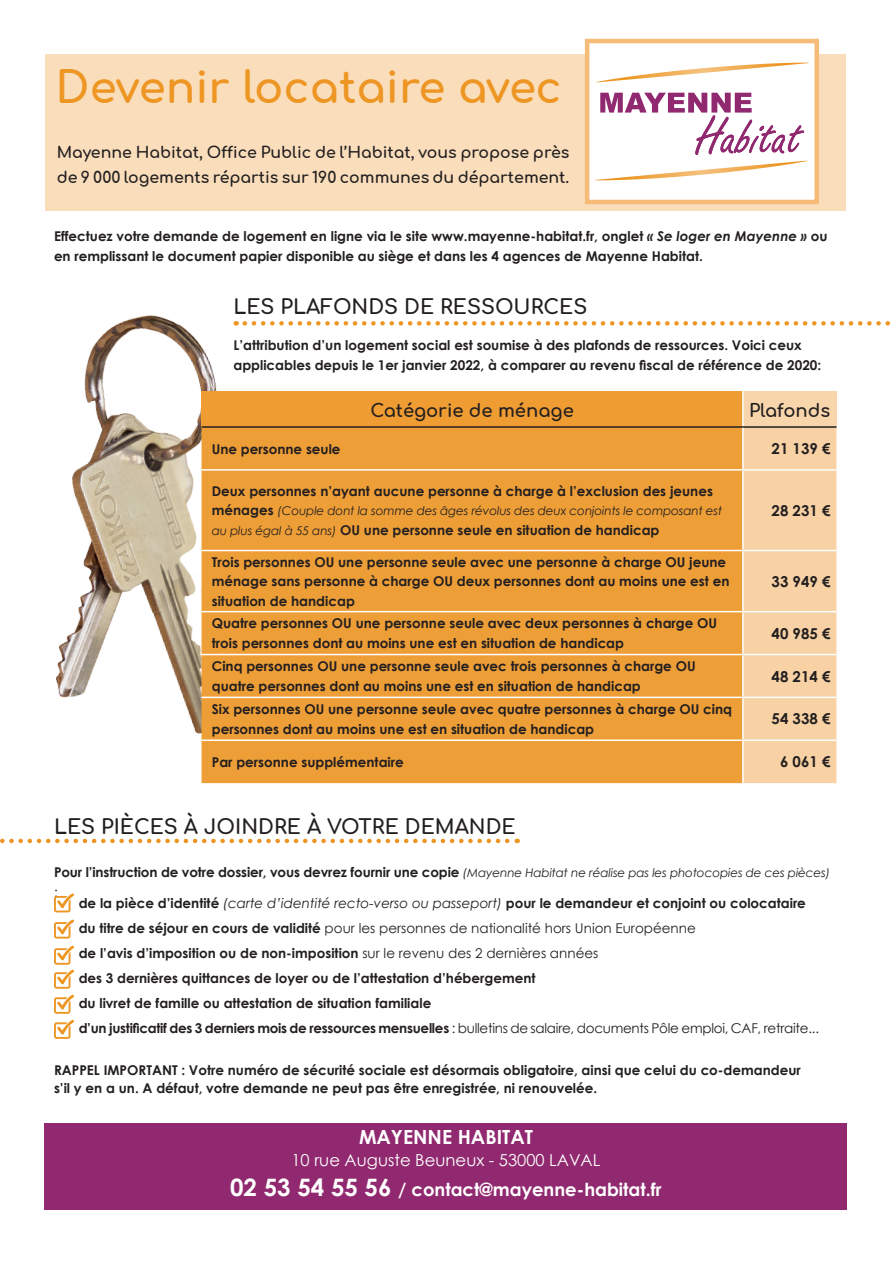
<style>
.page{position:relative;width:893px;height:1263px;background:#fff}
.page>*{position:absolute;margin:0;border:0;box-sizing:border-box;transform-origin:0 0}
.t1{font:700 43.5px "Comfortaa";color:#ed9624}
.t2{font:700 20.25px "Comfortaa";color:#231f20}
.t3{font:700 19.5px "Century Gothic";color:#fff}
.t4{font:700 18px "Century Gothic";color:#fff}
.t5{font:700 18px "Comfortaa";color:#231f20}
.t6{font:16.5px "Century Gothic";color:#fff}
.t7{font:700 15.75px/25.5px "Comfortaa";color:#231f20}
.t8{font:700 15px "Century Gothic";color:#231f20}
.t9{font:700 13.5px/19.5px "Century Gothic";color:#231f20}
.t10{font:italic 12px "Century Gothic";letter-spacing:-.01em;color:#231f20}
.s1{font-style:italic}
.s2{font-weight:700;font-style:normal;font-size:13.5px}
.s3{font-weight:400;font-style:italic;font-size:12px}
.s4{font-weight:400}
.s5{font-weight:400;font-style:italic}
.s6{font-size:24px}
</style>
<div class="page">
<div style="left:46px;top:54px;width:800px;height:156px;background:#fadebc"></div>
<div style="left:45px;top:1123px;width:802px;height:87px;background:#90296f"></div>
<img style="left:56px;top:315px;width:189px;height:462px">
<div style="left:202px;top:391px;width:541px;height:36px;background:#ef9c32"></div>
<div style="left:743px;top:391px;width:93px;height:36px;background:#f8d5ab"></div>
<div style="left:202px;top:428px;width:540px;height:355px;background:#ee9e37"></div>
<div style="left:744px;top:428px;width:92px;height:355px;background:#f8d2a4"></div>
<hr style="left:742px;top:391px;width:2px;height:35px;background:#fff">
<hr style="left:202px;top:426px;width:541px;height:2px;background:#231f20">
<hr style="left:743px;top:426px;width:93px;height:2px;background:#231f20">
<hr style="left:202px;top:469px;width:541px;height:2px;background:#fff">
<hr style="left:202px;top:550px;width:541px;height:1px;background:#fff">
<hr style="left:202px;top:611px;width:541px;height:1px;background:#fff">
<hr style="left:202px;top:654px;width:541px;height:1px;background:#fff">
<hr style="left:202px;top:697px;width:541px;height:1px;background:#fff">
<hr style="left:202px;top:739px;width:541px;height:2px;background:#fff">
<hr style="left:743px;top:469px;width:93px;height:2px;background:#fff">
<hr style="left:743px;top:550px;width:93px;height:1px;background:#fff">
<hr style="left:743px;top:611px;width:93px;height:1px;background:#fff">
<hr style="left:743px;top:654px;width:93px;height:1px;background:#fff">
<hr style="left:743px;top:697px;width:93px;height:1px;background:#fff">
<hr style="left:743px;top:739px;width:93px;height:2px;background:#fff">
<div style="left:585px;top:39px;width:234px;height:165px;background:#fff;border:4px solid #f5bb77"></div>
<svg style="left:600px;top:93px;width:204px;height:62px"></svg>
<svg style="left:595px;top:161px;width:212px;height:19px"></svg>
<svg style="left:597px;top:63px;width:212px;height:19px"></svg>
<svg style="left:54px;top:893px;width:20px;height:19px"></svg>
<svg style="left:54px;top:919px;width:20px;height:19px"></svg>
<svg style="left:0;top:839px;width:518px;height:4px"></svg>
<svg style="left:245px;top:321px;width:645px;height:5px"></svg>
<svg style="left:54px;top:946px;width:20px;height:43px"></svg>
<svg style="left:54px;top:995px;width:20px;height:19px"></svg>
<svg style="left:54px;top:1020px;width:20px;height:19px"></svg>
<h1 class="t1" style="left:56px;top:47px;width:507px">Devenir locataire avec</h1>
<p class="t7" style="left:57px;top:137px;width:514px">Mayenne Habitat, Office Public de l’Habitat, vous propose près de 9 000 logements répartis sur 190 communes du département.</p>
<p class="t9" style="left:54px;top:226px;width:775px">Effectuez votre demande de logement en ligne via le site www.mayenne-habitat.fr, onglet <span class="s1">« Se loger en Mayenne »</span> ou en remplissant le document papier disponible au siège et dans les 4 agences de Mayenne Habitat.</p>
<h2 class="t2" style="left:233px;top:288px;width:355px">LES PLAFONDS DE RESSOURCES</h2>
<p class="t9" style="left:233px;top:335px;width:589px">L’attribution d’un logement social est soumise à des plafonds de ressources. Voici ceux applicables depuis le 1er janvier 2022, à comparer au revenu fiscal de référence de 2020:</p>
<h3 class="t5" style="left:371px;top:394px;width:205px">Catégorie de ménage</h3>
<h3 class="t5" style="left:749px;top:394px;width:83px">Plafonds</h3>
<p class="t9" style="left:212px;top:438px;width:130px">Une personne seule</p>
<p class="t8" style="left:772px;top:437px;width:60px">21 139 €</p>
<p class="t9" style="left:212px;top:480px;width:503px">Deux personnes n’ayant aucune personne à charge à l’exclusion des jeunes</p>
<p class="t10" style="left:212px;top:502px;width:512px"><span class="s2">ménages</span> (Couple dont la somme des âges révolus des deux conjoints le composant est</p>
<p class="t9" style="left:212px;top:519px;width:449px"><span class="s3">au plus égal à 55 ans)</span> OU une personne seule en situation de handicap</p>
<p class="t8" style="left:772px;top:499px;width:60px">28 231 €</p>
<p class="t9" style="left:212px;top:551px;width:519px">Trois personnes OU une personne seule avec une personne à charge OU jeune ménage sans personne à charge OU deux personnes dont au moins une est en situation de handicap</p>
<p class="t8" style="left:772px;top:570px;width:60px">33 949 €</p>
<p class="t9" style="left:212px;top:613px;width:507px">Quatre personnes OU une personne seule avec deux personnes à charge OU trois personnes dont au moins une est en situation de handicap</p>
<p class="t8" style="left:772px;top:622px;width:60px">40 985 €</p>
<p class="t9" style="left:212px;top:656px;width:485px">Cinq personnes OU une personne seule avec trois personnes à charge OU quatre personnes dont au moins une est en situation de handicap</p>
<p class="t8" style="left:772px;top:665px;width:60px">48 214 €</p>
<p class="t9" style="left:212px;top:699px;width:522px">Six personnes OU une personne seule avec quatre personnes à charge OU cinq personnes dont au moins une est en situation de handicap</p>
<p class="t8" style="left:772px;top:708px;width:60px">54 338 €</p>
<p class="t9" style="left:212px;top:751px;width:193px">Par personne supplémentaire</p>
<p class="t8" style="left:780px;top:750px;width:52px">6 061 €</p>
<h2 class="t2" style="left:54px;top:808px;width:463px">LES PIÈCES À JOINDRE À VOTRE DEMANDE</h2>
<p class="t9" style="left:54px;top:862px;width:778px">Pour l’instruction de votre dossier, vous devrez fournir une copie <span class="s3">(Mayenne Habitat ne réalise pas les photocopies de ces pièces) </span><span class="s4">:</span></p>
<p class="t9" style="left:79px;top:890px;width:742px;line-height:25px">de la pièce d’identité <span class="s5">(carte d’identité recto-verso ou passeport)</span> pour le demandeur et conjoint ou colocataire du titre de séjour en cours de validité <span class="s4">pour les personnes de nationalité hors Union Européenne<br></span>de l’avis d’imposition ou de non-imposition <span class="s4">sur le revenu des 2 dernières années<br></span>des 3 dernières quittances de loyer ou de l’attestation d’hébergement<br>du livret de famille ou attestation de situation familiale<br>d’un justificatif des 3 derniers mois de ressources mensuelles <span class="s4">: bulletins de salaire, documents Pôle emploi, CAF, retraite...</span></p>
<p class="t9" style="left:54px;top:1060px;width:748px;line-height:18px">RAPPEL IMPORTANT : Votre numéro de sécurité sociale est désormais obligatoire, ainsi que celui du co-demandeur s’il y en a un. A défaut, votre demande ne peut pas être enregistrée, ni renouvelée.</p>
<h3 class="t3" style="left:359px;top:1122px;width:175px">MAYENNE HABITAT</h3>
<p class="t6" style="left:291px;top:1149px;width:310px">10 rue Auguste Beuneux - 53000 LAVAL</p>
<h3 class="t4" style="left:230px;top:1176px;width:433px"><span class="s6">02 53 54 55 56</span> / contact@mayenne-habitat.fr</h3>
</div>
